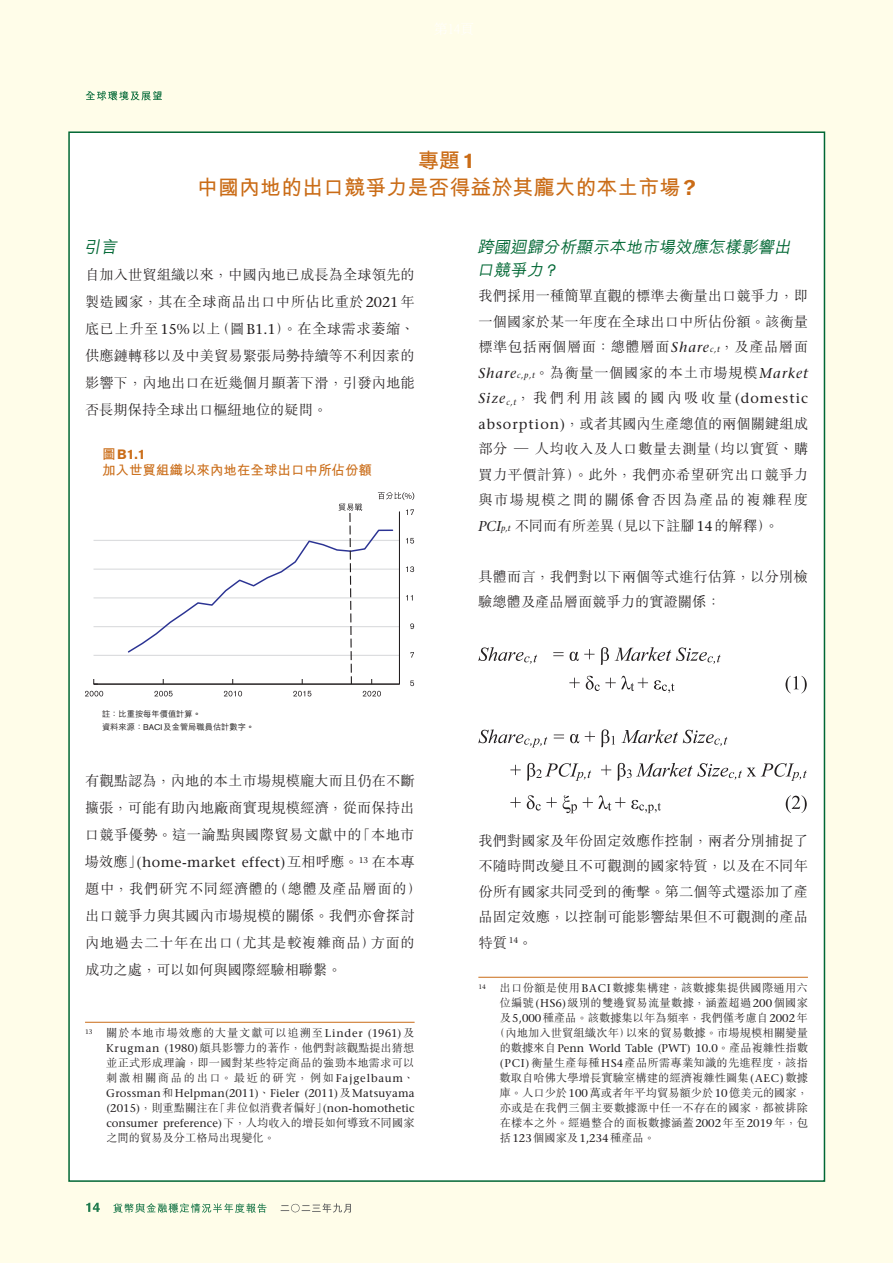
<style>
.page{position:relative;width:893px;height:1263px;background:#fff}
.page>*{position:absolute;margin:0;border:0;box-sizing:border-box;transform-origin:0 0}
.t1{font:700 21px/27px "M Hei HK";color:#ca6c17;text-align:center}
.Text{font:italic 500 16.5px/22.5px "M Hei HK";color:#006734}
.Text-2{font:300 14.25px/25.5px "M Sung HK";letter-spacing:.005em;color:#231f20;text-align:justify}
.t2{font:700 13.5px/16.5px "M Hei HK";color:#ca6c17}
.Page14{font:300 11.25px/15px "M Sung HK";letter-spacing:.015em;color:#231f20;text-align:justify}
.Page14-2{font:500 11.25px "Stone Serif Std";color:#231f20}
.Page14-3{font:500 8.25px/12.6px "M Hei HK";color:#231f20}
.t3{font:500 8.25px "Stone Serif Std";color:#231f20}
.s1{font-family:"Akzidenz Grotesk BQ"}
.s2{font-family:"Stone Serif Std";font-weight:500}
.s3{font-family:"Akzidenz Grotesk BQ";font-weight:400}
.s4{font-family:"Stone Serif Std";font-weight:500;font-style:italic}
.s5{font-family:"Stone Serif Std";font-weight:500;font-style:italic;font-size:8.25px}
.s6{font-family:"M Sung HK";font-weight:300}
</style>
<div class="page">
<div style="left:0;top:0;width:892px;height:1263px;background:#fffde9"></div>
<svg style="left:113px;top:1203px;width:153px;height:10px;background:#b5d1b5"></svg>
<svg style="left:281px;top:1203px;width:70px;height:10px"></svg>
<svg style="left:86px;top:1203px;width:14px;height:9px"></svg>
<svg style="left:86px;top:91px;width:76px;height:9px"></svg>
<div style="left:68px;top:131px;width:757px;height:1051px;background:#fff;border:2px solid #006734"></div>
<svg style="left:892px;top:0;width:1px;height:1263px"></svg>
<svg style="left:478px;top:647px;width:59px;height:17px"></svg>
<svg style="left:553px;top:652px;width:11px;height:4px"></svg>
<svg style="left:570px;top:649px;width:25px;height:12px"></svg>
<svg style="left:601px;top:647px;width:8px;height:18px"></svg>
<svg style="left:615px;top:647px;width:106px;height:17px"></svg>
<svg style="left:569px;top:678px;width:11px;height:10px"></svg>
<svg style="left:586px;top:676px;width:62px;height:15px"></svg>
<svg style="left:654px;top:680px;width:20px;height:13px"></svg>
<svg style="left:785px;top:676px;width:22px;height:17px"></svg>
<svg style="left:478px;top:729px;width:69px;height:18px"></svg>
<svg style="left:554px;top:734px;width:10px;height:5px"></svg>
<svg style="left:570px;top:734px;width:9px;height:9px"></svg>
<svg style="left:585px;top:731px;width:10px;height:11px"></svg>
<svg style="left:601px;top:729px;width:14px;height:18px"></svg>
<svg style="left:621px;top:729px;width:106px;height:17px"></svg>
<svg style="left:510px;top:765px;width:11px;height:10px"></svg>
<svg style="left:527px;top:763px;width:64px;height:18px"></svg>
<svg style="left:601px;top:765px;width:10px;height:10px"></svg>
<svg style="left:617px;top:763px;width:190px;height:18px"></svg>
<svg style="left:510px;top:797px;width:11px;height:10px"></svg>
<svg style="left:527px;top:795px;width:30px;height:15px"></svg>
<svg style="left:563px;top:795px;width:14px;height:18px"></svg>
<svg style="left:583px;top:795px;width:42px;height:15px"></svg>
<svg style="left:631px;top:800px;width:30px;height:13px"></svg>
<svg style="left:786px;top:795px;width:21px;height:18px"></svg>
<hr style="left:478px;top:977px;width:330px;height:1px;background:#ca6c17">
<hr style="left:94px;top:684px;width:305px;height:1px;background:#231f20">
<svg style="left:93px;top:540px;width:33px;height:144px"></svg>
<svg style="left:85px;top:691px;width:18px;height:5px"></svg>
<svg style="left:126px;top:492px;width:288px;height:204px"></svg>
<hr style="left:85px;top:1022px;width:330px;height:1px;background:#ca6c17">
<h1 class="t1" style="left:197px;top:145px;width:500px">專題<span class="s1">1<br></span>中國內地的出口競爭力是否得益於其龐大的本土市場<span class="s1">?</span></h1>
<p class="Text" style="left:84px;top:234px;width:38px">引言</p>
<p class="Text-2" style="left:85px;top:261px;width:331px;line-height:27px">自加入世貿組織以來，中國內地已成長為全球領先的製造國家，其在全球商品出口中所佔比重於<span class="s2">2021</span>年底已上升至<span class="s2">15%</span>以上（圖<span class="s2">B1.1</span>）。在全球需求萎縮、供應鏈轉移以及中美貿易緊張局勢持續等不利因素的影響下，內地出口在近幾個月顯著下滑，引發內地能否長期保持全球出口樞紐地位的疑問。</p>
<h2 class="t2" style="left:102px;top:444px;width:271px">圖<span class="s1">B1.1<br></span>加入世貿組織以來內地在全球出口中所佔份額</h2>
<p class="Page14-3" style="left:102px;top:707px;width:154px">註：比重按每年價值計算。<br>資料來源：<span class="s3">BACI</span>及金管局職員估計數字。</p>
<p class="Text-2" style="left:85px;top:767px;width:331px;line-height:27px">有觀點認為，內地的本土市場規模龐大而且仍在不斷擴張，可能有助內地廠商實現規模經濟，從而保持出口競爭優勢。這一論點與國際貿易文獻中的「本地市場效應」<span class="s2">(home-market effect)</span>互相呼應。</p>
<p class="Text-2" style="left:85px;top:848px;width:338px;line-height:27px;text-align:left;text-indent:287px">在本專題中，我們研究不同經濟體的（總體及產品層面的）出口競爭力與其國內市場規模的關係。我們亦會探討內地過去二十年在出口（尤其是較複雜商品）方面的成功之處，可以如何與國際經驗相聯繫。</p>
<p class="t3" style="left:359px;top:855px;width:11px">13</p>
<p class="Page14" style="left:106px;top:1025px;width:310px;text-indent:-21px"><sup>13</sup> 關於本地市場效應的大量文獻可以追溯至<span class="s2">Linder (1961)</span>及<span class="s2">Krugman (1980)</span>頗具影響力的著作，他們對該觀點提出猜想並正式形成理論，即一國對某些特定商品的強勁本地需求可以刺激相關商品的出口。最近的研究，例如<span class="s2">Fajgelbaum</span>、<span class="s2">Grossman</span>和<span class="s2">Helpman(2011)</span>、<span class="s2">Fieler (2011)</span>及<span class="s2">Matsuyama (2015)</span>，則重點關注在「非位似消費者偏好」<span class="s2">(non-homothetic consumer preference)</span>下，人均收入的增長如何導致不同國家之間的貿易及分工格局出現變化。</p>
<p class="Text" style="left:477px;top:234px;width:319px">跨國迴歸分析顯示本地市場效應怎樣影響出口競爭力<span class="s3">?</span></p>
<p class="Text-2" style="left:478px;top:282px;width:331px">我們採用一種簡單直觀的標準去衡量出口競爭力，即一個國家於某一年度在全球出口中所佔份額。該衡量標準包括兩個層面：總體層面<span class="s4">Share</span><span class="s5">c,t</span>，及產品層面<span class="s4">Share</span><span class="s5">c,p,t</span>。為衡量一個國家的本土市場規模<span class="s4">Market Size</span><sub>c,t</sub>，我們利用該國的國內吸收量<span class="s2">(domestic absorption)</span>，或者其國內生產總值的兩個關鍵組成部分 — 人均收入及人口數量去測量（均以實質、購買力平價計算）。此外，我們亦希望研究出口競爭力與市場規模之間的關係會否因為產品的複雜程度<span class="s4">PCI</span><span class="s5">p,t</span> 不同而有所差異（見以下註腳<span class="s2">14</span>的解釋）。</p>
<p class="Text-2" style="left:478px;top:563px;width:331px">具體而言，我們對以下兩個等式進行估算，以分別檢驗總體及產品層面競爭力的實證關係：</p>
<p class="Text-2" style="left:478px;top:827px;width:331px">我們對國家及年份固定效應作控制，兩者分別捕捉了不隨時間改變且不可觀測的國家特質，以及在不同年份所有國家共同受到的衝擊。第二個等式還添加了產品固定效應，以控制可能影響結果但不可觀測的產品特質</p>
<p class="t3" style="left:509px;top:935px;width:11px">14</p>
<p class="Text-2" style="left:518px;top:929px;width:16px">。</p>
<p class="Page14" style="left:478px;top:980px;width:331px"><sup>14</sup> 出口份額是使用<span class="s2">BACI</span>數據集構建，該數據集提供國際通用六</p>
<p class="Page14" style="left:500px;top:995px;width:310px">位編號<span class="s2">(HS6)</span>級別的雙邊貿易流量數據，涵蓋超過<span class="s2">200</span>個國家</p>
<p class="Page14" style="left:500px;top:1010px;width:310px">及<span class="s2">5,000</span>種產品。該數據集以年為頻率，我們僅考慮自<span class="s2">2002</span>年</p>
<p class="Page14" style="left:494px;top:1025px;width:315px">（內地加入世貿組織次年）以來的貿易數據。市場規模相關變量</p>
<p class="Page14-2" style="left:500px;top:1042px;width:310px"><span class="s6">的數據來自</span>Penn World Table (PWT) 10.0<span class="s6">。產品複雜性指數</span></p>
<p class="Page14" style="left:500px;top:1055px;width:310px"><span class="s2">(PCI)</span>衡量生產每種<span class="s2">HS4</span>產品所需專業知識的先進程度，該指</p>
<p class="Page14" style="left:500px;top:1070px;width:310px">數取自哈佛大學增長實驗室構建的經濟複雜性圖集<span class="s2">(AEC)</span>數據</p>
<p class="Page14" style="left:500px;top:1085px;width:310px">庫。人口少於<span class="s2">100</span>萬或者年平均貿易額少於<span class="s2">10</span>億美元的國家，</p>
<p class="Page14" style="left:500px;top:1100px;width:310px">亦或是在我們三個主要數據源中任一不存在的國家，都被排除</p>
<p class="Page14" style="left:500px;top:1115px;width:310px">在樣本之外。經過整合的面板數據涵蓋<span class="s2">2002</span>年至<span class="s2">2019</span>年，包</p>
<p class="Page14" style="left:500px;top:1130px;width:157px">括<span class="s2">123</span>個國家及<span class="s2">1,234</span>種產品。</p>
</div>
